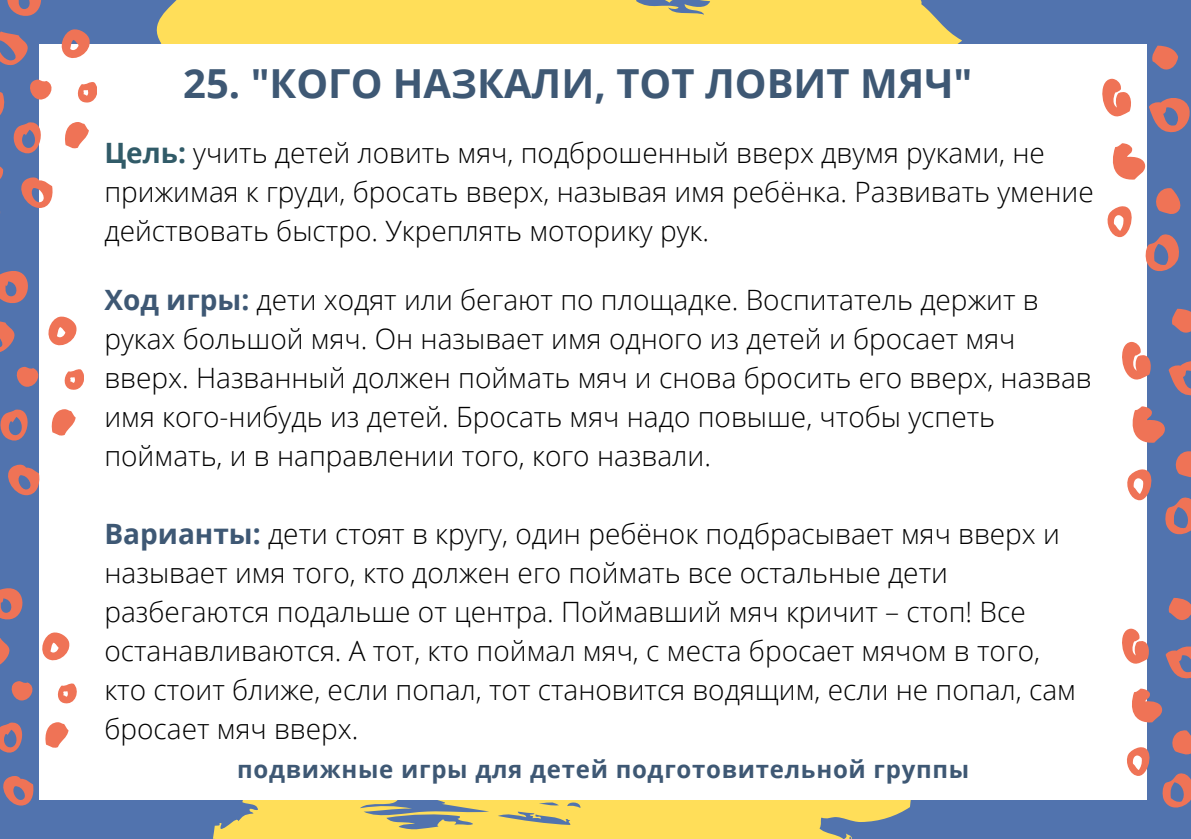
<style>
.page{position:relative;width:1191px;height:839px;background:#fff}
.page>*{position:absolute;margin:0;border:0;box-sizing:border-box;transform-origin:0 0}
.t1{font:700 40px "Open Sans";color:#3e5874}
.t2{font:300 28px/39px "Open Sans";color:#000}
.t3{font:700 24px "Open Sans";letter-spacing:.03em;color:#3e5874}
.s1{font-weight:700;color:#315b68}
.s2{font-weight:700;color:#3e5874}
</style>
<div class="page">
<div style="left:0;top:0;width:1191px;height:838px;background:#5173ae"></div>
<div style="left:156px;top:0;width:806px;height:44px;background:#ffde59"></div>
<svg style="left:213px;top:800px;width:698px;height:38px;fill:#ffde59"></svg>
<div style="left:39px;top:44px;width:1108px;height:756px;background:#fff"></div>
<svg style="left:1152px;top:46px;width:26px;height:24px"></svg>
<svg style="left:1102px;top:78px;width:29px;height:39px"></svg>
<svg style="left:1149px;top:98px;width:41px;height:35px"></svg>
<svg style="left:1112px;top:143px;width:33px;height:37px"></svg>
<svg style="left:1156px;top:188px;width:25px;height:26px"></svg>
<svg style="left:1107px;top:206px;width:25px;height:31px"></svg>
<svg style="left:1145px;top:234px;width:34px;height:37px"></svg>
<svg style="left:7px;top:0;width:34px;height:16px"></svg>
<svg style="left:61px;top:29px;width:29px;height:29px"></svg>
<svg style="left:0;top:32px;width:28px;height:34px"></svg>
<svg style="left:77px;top:82px;width:20px;height:21px"></svg>
<svg style="left:65px;top:122px;width:24px;height:27px"></svg>
<svg style="left:0;top:79px;width:53px;height:134px"></svg>
<svg style="left:0;top:271px;width:28px;height:33px"></svg>
<svg style="left:48px;top:316px;width:29px;height:30px"></svg>
<svg style="left:0;top:321px;width:15px;height:31px"></svg>
<svg style="left:16px;top:366px;width:23px;height:21px"></svg>
<svg style="left:64px;top:369px;width:19px;height:21px"></svg>
<svg style="left:0;top:409px;width:28px;height:32px"></svg>
<svg style="left:51px;top:409px;width:25px;height:27px"></svg>
<svg style="left:8px;top:464px;width:32px;height:31px"></svg>
<svg style="left:0;top:588px;width:23px;height:32px"></svg>
<svg style="left:42px;top:632px;width:28px;height:29px"></svg>
<svg style="left:0;top:638px;width:10px;height:27px"></svg>
<svg style="left:11px;top:681px;width:22px;height:20px"></svg>
<svg style="left:57px;top:683px;width:20px;height:21px"></svg>
<svg style="left:0;top:722px;width:23px;height:31px"></svg>
<svg style="left:45px;top:722px;width:24px;height:26px"></svg>
<svg style="left:3px;top:776px;width:31px;height:29px"></svg>
<svg style="left:1172px;top:309px;width:19px;height:24px"></svg>
<svg style="left:1122px;top:341px;width:29px;height:39px"></svg>
<svg style="left:1169px;top:361px;width:22px;height:35px"></svg>
<svg style="left:1132px;top:406px;width:33px;height:37px"></svg>
<svg style="left:1175px;top:451px;width:16px;height:27px"></svg>
<svg style="left:1127px;top:469px;width:25px;height:31px"></svg>
<svg style="left:1165px;top:497px;width:26px;height:37px"></svg>
<svg style="left:1168px;top:597px;width:23px;height:23px"></svg>
<svg style="left:1122px;top:628px;width:27px;height:36px"></svg>
<svg style="left:1166px;top:646px;width:25px;height:33px"></svg>
<svg style="left:1132px;top:688px;width:30px;height:35px"></svg>
<svg style="left:1172px;top:730px;width:19px;height:25px"></svg>
<svg style="left:1127px;top:747px;width:23px;height:29px"></svg>
<svg style="left:1162px;top:773px;width:29px;height:34px"></svg>
<h1 class="t1" style="left:183px;top:56px;width:791px">25. "КОГО НАЗКАЛИ, ТОТ ЛОВИТ МЯЧ"</h1>
<p class="t2" style="left:104px;top:132px;width:991px"><span class="s1">Цель:</span> учить детей ловить мяч, подброшенный вверх двумя руками, не прижимая к груди, бросать вверх, называя имя ребёнка. Развивать умение действовать быстро. Укреплять моторику рук.</p>
<p class="t2" style="left:104px;top:279px;width:989px"><span class="s2">Ход игры:</span> дети ходят или бегают по площадке. Воспитатель держит в руках большой мяч. Он называет имя одного из детей и бросает мяч вверх. Названный должен поймать мяч и снова бросить его вверх, назвав имя кого-нибудь из детей. Бросать мяч надо повыше, чтобы успеть поймать, и в направлении того, кого назвали.</p>
<p class="t2" style="left:104px;top:513px;width:973px"><span class="s2">Варианты:</span> дети стоят в кругу, один ребёнок подбрасывает мяч вверх и называет имя того, кто должен его поймать все остальные дети разбегаются подальше от центра. Поймавший мяч кричит – стоп! Все останавливаются. А тот, кто поймал мяч, с места бросает мячом в того, кто стоит ближе, если попал, тот становится водящим, если не попал, сам бросает мяч вверх.</p>
<p class="t3" style="left:237px;top:752px;width:734px">подвижные игры для детей подготовительной группы</p>
</div>
